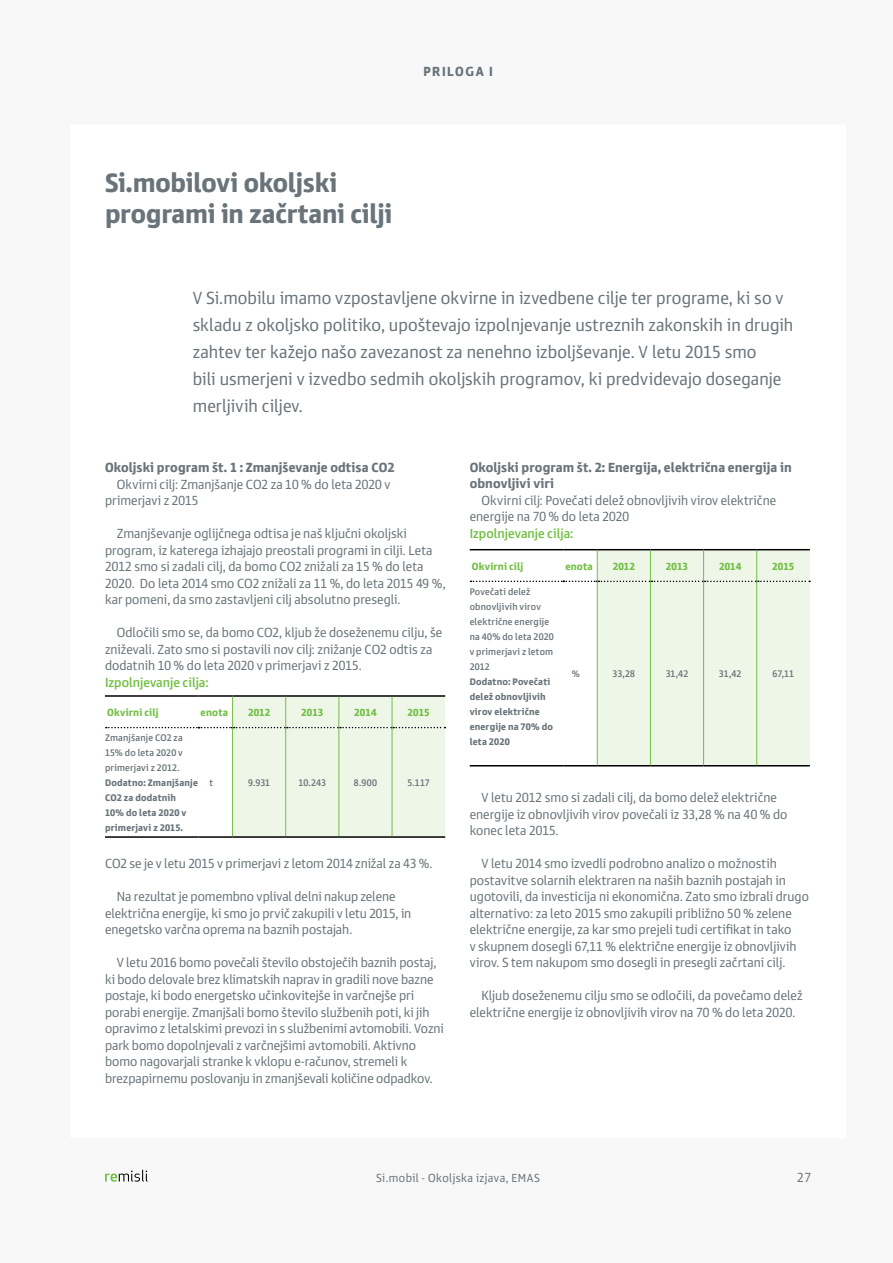
<style>
.page{position:relative;width:893px;height:1263px;background:#f8f8f8}
.page>*{position:absolute;margin:0;border:0;box-sizing:border-box;transform-origin:0 0}
.t1{font:700 27px/31.5px "Simble";letter-spacing:-.01em;color:#69747a}
.t2{font:18px/27px "Simble";letter-spacing:.005em;color:#69747a}
.t3{font:13.5px/16.5px "Simble";color:#69747a}
.t4{font:700 13.5px/16.5px "Simble";letter-spacing:.005em;color:#69747a}
.t5{font:500 13.5px "Simble";color:#72bf44}
.t6{font:700 13.5px "Simble";letter-spacing:.11em;color:#69747a}
.t7{font:12px "Simble";letter-spacing:.035em;color:#69747a}
.t8{font:700 10.5px "Simble";letter-spacing:.015em;color:#72bf44}
.t9{font:500 9.75px/15px "Simble";letter-spacing:.02em;color:#69747a;text-align:justify}
.t10{font:700 9.75px/15px "Simble";letter-spacing:.02em;color:#69747a}
</style>
<div class="page">
<div style="left:70px;top:126px;width:776px;height:1012px;background:#fff"></div>
<svg style="left:105px;top:1170px;width:43px;height:12px"></svg>
<hr style="left:105px;top:695px;width:94px;height:2px;background:#000">
<hr style="left:199px;top:695px;width:34px;height:2px;background:#000">
<hr style="left:233px;top:695px;width:53px;height:2px;background:#000">
<hr style="left:392px;top:695px;width:53px;height:2px;background:#000">
<hr style="left:286px;top:695px;width:53px;height:2px;background:#000">
<hr style="left:339px;top:695px;width:53px;height:2px;background:#000">
<svg style="left:106px;top:696px;width:339px;height:140px"></svg>
<hr style="left:232px;top:697px;width:1px;height:31px;background:#72bf44">
<hr style="left:232px;top:728px;width:1px;height:108px;background:#72bf44">
<hr style="left:285px;top:697px;width:1px;height:31px;background:#72bf44">
<hr style="left:285px;top:728px;width:1px;height:108px;background:#72bf44">
<hr style="left:338px;top:697px;width:1px;height:31px;background:#72bf44">
<hr style="left:338px;top:728px;width:1px;height:108px;background:#72bf44">
<hr style="left:105px;top:836px;width:94px;height:2px;background:#000">
<hr style="left:199px;top:836px;width:34px;height:2px;background:#000">
<hr style="left:233px;top:836px;width:53px;height:2px;background:#000">
<hr style="left:392px;top:836px;width:53px;height:2px;background:#000">
<hr style="left:286px;top:836px;width:53px;height:2px;background:#000">
<hr style="left:339px;top:836px;width:53px;height:2px;background:#000">
<hr style="left:392px;top:697px;width:1px;height:31px;background:#72bf44">
<hr style="left:392px;top:728px;width:1px;height:108px;background:#72bf44">
<div style="left:598px;top:550px;width:212px;height:215px;background:#eef6e8"></div>
<hr style="left:470px;top:549px;width:93px;height:1px;background:#000">
<hr style="left:563px;top:549px;width:34px;height:1px;background:#000">
<hr style="left:597px;top:549px;width:53px;height:1px;background:#000">
<hr style="left:757px;top:549px;width:53px;height:1px;background:#000">
<hr style="left:650px;top:549px;width:54px;height:1px;background:#000">
<hr style="left:704px;top:549px;width:53px;height:1px;background:#000">
<svg style="left:470px;top:581px;width:340px;height:1px"></svg>
<hr style="left:597px;top:550px;width:1px;height:31px;background:#72bf44">
<hr style="left:597px;top:581px;width:1px;height:184px;background:#72bf44">
<hr style="left:650px;top:550px;width:1px;height:31px;background:#72bf44">
<hr style="left:650px;top:581px;width:1px;height:184px;background:#72bf44">
<hr style="left:703px;top:550px;width:1px;height:31px;background:#72bf44">
<hr style="left:703px;top:581px;width:1px;height:184px;background:#72bf44">
<hr style="left:470px;top:765px;width:93px;height:1px;background:#000">
<hr style="left:563px;top:765px;width:34px;height:1px;background:#000">
<hr style="left:597px;top:765px;width:53px;height:1px;background:#000">
<hr style="left:757px;top:765px;width:53px;height:1px;background:#000">
<hr style="left:650px;top:765px;width:54px;height:1px;background:#000">
<hr style="left:704px;top:765px;width:53px;height:1px;background:#000">
<hr style="left:756px;top:550px;width:1px;height:31px;background:#72bf44">
<hr style="left:756px;top:581px;width:1px;height:184px;background:#72bf44">
<p class="t6" style="left:423px;top:61px;width:71px">PRILOGA I</p>
<h1 class="t1" style="left:105px;top:164px;width:289px">Si.mobilovi okoljski programi in začrtani cilji</h1>
<p class="t2" style="left:193px;top:283px;width:602px">V Si.mobilu imamo vzpostavljene okvirne in izvedbene cilje ter programe, ki so v skladu z okoljsko politiko, upoštevajo izpolnjevanje ustreznih zakonskih in drugih zahtev ter kažejo našo zavezanost za nenehno izboljševanje. V letu 2015 smo<br>bili usmerjeni v izvedbo sedmih okoljskih programov, ki predvidevajo doseganje merljivih ciljev.</p>
<p class="t4" style="left:105px;top:458px;width:291px">Okoljski program št. 1 : Zmanjševanje odtisa CO2</p>
<p class="t3" style="left:105px;top:475px;width:287px;text-indent:12px">Okvirni cilj: Zmanjšanje CO2 za 10 % do leta 2020 v primerjavi z 2015</p>
<p class="t3" style="left:105px;top:524px;width:342px;text-indent:12px">Zmanjševanje oglijčnega odtisa je naš ključni okoljski program, iz katerega izhajajo preostali programi in cilji. Leta 2012 smo si zadali cilj, da bomo CO2 znižali za 15 % do leta 2020. Do leta 2014 smo CO2 znižali za 11 %, do leta 2015 49 %, kar pomeni, da smo zastavljeni cilj absolutno presegli.</p>
<p class="t3" style="left:105px;top:623px;width:339px;text-indent:12px">Odločili smo se, da bomo CO2, kljub že doseženemu cilju, še zniževali. Zato smo si postavili nov cilj: znižanje CO2 odtis za dodatnih 10 % do leta 2020 v primerjavi z 2015.</p>
<p class="t5" style="left:105px;top:671px;width:105px">Izpolnjevanje cilja:</p>
<p class="t8" style="left:107px;top:704px;width:53px">Okvirni cilj</p>
<p class="t8" style="left:201px;top:704px;width:29px">enota</p>
<p class="t8" style="left:248px;top:704px;width:24px">2012</p>
<p class="t8" style="left:301px;top:704px;width:24px">2013</p>
<p class="t8" style="left:354px;top:704px;width:24px">2014</p>
<p class="t8" style="left:407px;top:704px;width:24px">2015</p>
<p class="t9" style="left:105px;top:729px;width:79px">Zmanjšanje CO2 za 15% do leta 2020 v primerjavi z 2012.</p>
<p class="t10" style="left:105px;top:774px;width:94px">Dodatno: Zmanjšanje<br>CO2 za dodatnih<br>10% do leta 2020 v primerjavi z 2015.</p>
<p class="t9" style="left:210px;top:774px;width:5px">t</p>
<p class="t9" style="left:248px;top:774px;width:24px">9.931</p>
<p class="t9" style="left:298px;top:774px;width:29px">10.243</p>
<p class="t9" style="left:354px;top:774px;width:24px">8.900</p>
<p class="t9" style="left:407px;top:774px;width:24px">5.117</p>
<p class="t3" style="left:105px;top:854px;width:329px">CO2 se je v letu 2015 v primerjavi z letom 2014 znižal za 43 %.</p>
<p class="t3" style="left:105px;top:887px;width:308px;text-indent:12px">Na rezultat je pomembno vplival delni nakup zelene električna energije, ki smo jo prvič zakupili v letu 2015, in enegetsko varčna oprema na baznih postajah.</p>
<p class="t3" style="left:105px;top:953px;width:340px;text-indent:12px">V letu 2016 bomo povečali število obstoječih baznih postaj, ki bodo delovale brez klimatskih naprav in gradili nove bazne postaje, ki bodo energetsko učinkovitejše in varčnejše pri porabi energije. Zmanjšali bomo število službenih poti, ki jih opravimo z letalskimi prevozi in s službenimi avtomobili. Vozni park bomo dopolnjevali z varčnejšimi avtomobili. Aktivno bomo nagovarjali stranke k vklopu e-računov, stremeli k brezpapirnemu poslovanju in zmanjševali količine odpadkov.</p>
<p class="t4" style="left:470px;top:458px;width:323px">Okoljski program št. 2: Energija, električna energija in obnovljivi viri</p>
<p class="t3" style="left:470px;top:491px;width:308px;text-indent:12px">Okvirni cilj: Povečati delež obnovljivih virov električne energije na 70 % do leta 2020</p>
<p class="t5" style="left:470px;top:523px;width:105px">Izpolnjevanje cilja:</p>
<p class="t8" style="left:472px;top:558px;width:53px">Okvirni cilj</p>
<p class="t8" style="left:565px;top:558px;width:29px">enota</p>
<p class="t8" style="left:613px;top:558px;width:24px">2012</p>
<p class="t8" style="left:666px;top:558px;width:24px">2013</p>
<p class="t8" style="left:719px;top:558px;width:24px">2014</p>
<p class="t8" style="left:772px;top:558px;width:24px">2015</p>
<p class="t9" style="left:470px;top:583px;width:86px;text-align:left">Povečati delež obnovljivih virov električne energije na 40% do leta 2020 v primerjavi z letom<br>2012</p>
<p class="t10" style="left:470px;top:673px;width:85px">Dodatno: Povečati delež obnovljivih virov električne energije na 70% do leta 2020</p>
<p class="t9" style="left:572px;top:665px;width:10px">%</p>
<p class="t9" style="left:612px;top:665px;width:24px">33,28</p>
<p class="t9" style="left:666px;top:665px;width:24px">31,42</p>
<p class="t9" style="left:719px;top:665px;width:24px">31,42</p>
<p class="t9" style="left:772px;top:665px;width:23px">67,11</p>
<p class="t3" style="left:470px;top:788px;width:319px;text-indent:12px">V letu 2012 smo si zadali cilj, da bomo delež električne energije iz obnovljivih virov povečali iz 33,28 % na 40 % do konec leta 2015.</p>
<p class="t3" style="left:470px;top:854px;width:341px;text-indent:12px">V letu 2014 smo izvedli podrobno analizo o možnostih postavitve solarnih elektraren na naših baznih postajah in ugotovili, da investicija ni ekonomična. Zato smo izbrali drugo alternativo: za leto 2015 smo zakupili približno 50 % zelene električne energije, za kar smo prejeli tudi certifikat in tako<br>v skupnem dosegli 67,11 % električne energije iz obnovljivih virov. S tem nakupom smo dosegli in presegli začrtani cilj.</p>
<p class="t3" style="left:470px;top:986px;width:334px;text-indent:12px">Kljub doseženemu cilju smo se odločili, da povečamo delež električne energije iz obnovljivih virov na 70 % do leta 2020.</p>
<p class="t7" style="left:376px;top:1168px;width:165px">Si.mobil - Okoljska izjava, EMAS</p>
<p class="t3" style="left:797px;top:1168px;width:16px">27</p>
</div>
